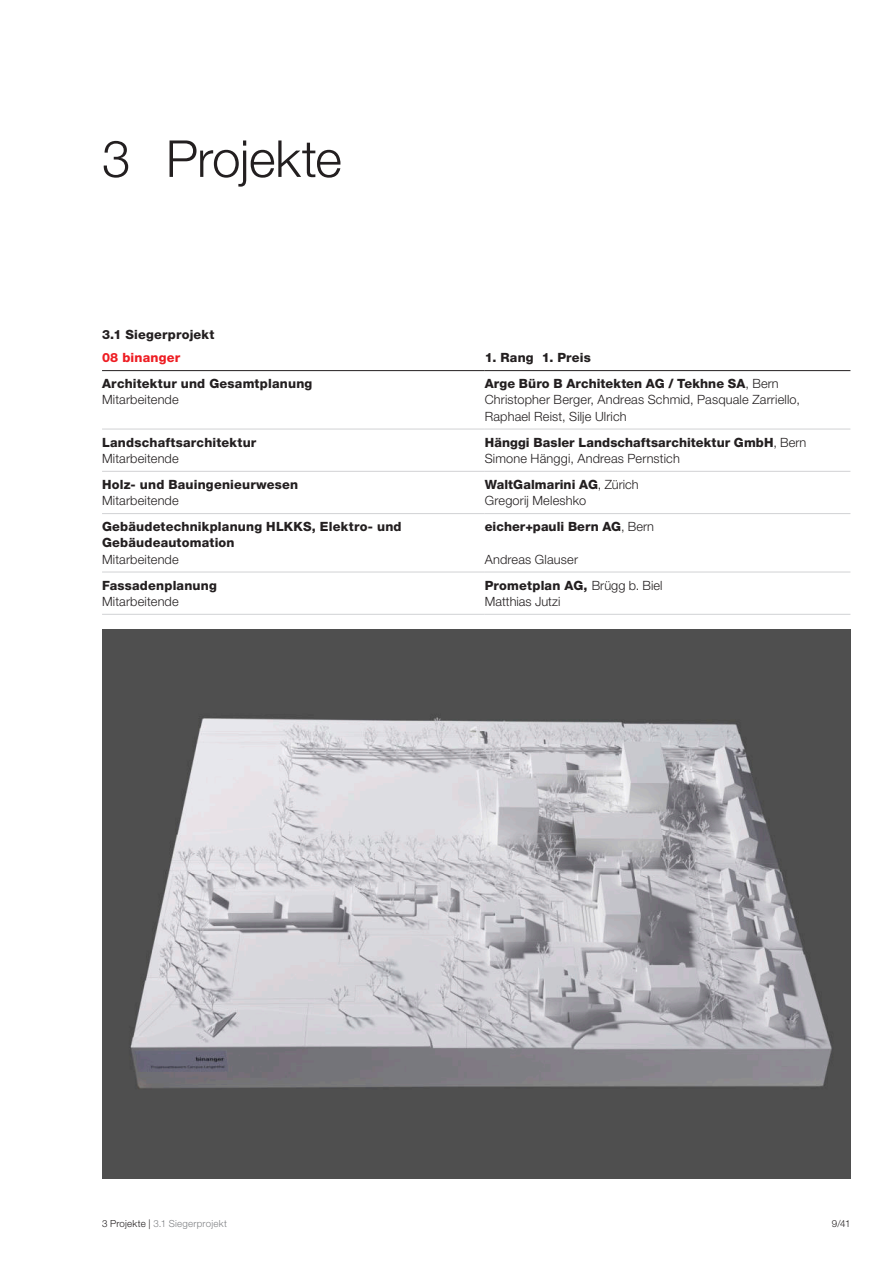
<style>
.page{position:relative;width:893px;height:1263px;background:#fff}
.page>*{position:absolute;margin:0;border:0;box-sizing:border-box;transform-origin:0 0}
.t1{font:300 51px "Helvetica Neue LT Std";letter-spacing:-.01em;color:#231f20}
.t2{font:800 12.75px/16.2px "Helvetica Neue LT Std";letter-spacing:.015em;color:#231f20}
.t3{font:300 12.75px/16.2px "Helvetica Neue LT Std";letter-spacing:.015em;color:#231f20}
.t4{font:800 12.75px "Helvetica Neue LT Std";letter-spacing:.015em;color:#ee1d23}
.t5{font:300 9.75px "Helvetica Neue LT Std";letter-spacing:.02em;color:#808285}
.t6{font:300 9.75px "Helvetica Neue LT Std";color:#231f20}
.s1{font-weight:800}
.s2{font-weight:300}
.s3{color:#231f20}
</style>
<div class="page">
<img style="left:102px;top:629px;width:748px;height:550px">
<hr style="left:102px;top:429px;width:383px;height:1px;background:#d1d2d4">
<hr style="left:485px;top:429px;width:365px;height:1px;background:#d1d2d4">
<hr style="left:102px;top:471px;width:383px;height:1px;background:#d1d2d4">
<hr style="left:485px;top:471px;width:365px;height:1px;background:#d1d2d4">
<hr style="left:102px;top:513px;width:383px;height:1px;background:#d1d2d4">
<hr style="left:485px;top:513px;width:365px;height:1px;background:#d1d2d4">
<hr style="left:102px;top:572px;width:383px;height:1px;background:#d1d2d4">
<hr style="left:485px;top:572px;width:365px;height:1px;background:#d1d2d4">
<hr style="left:102px;top:614px;width:383px;height:1px;background:#d1d2d4">
<hr style="left:485px;top:614px;width:365px;height:1px;background:#d1d2d4">
<hr style="left:102px;top:370px;width:383px;height:1px;background:#231f20">
<hr style="left:485px;top:370px;width:365px;height:1px;background:#231f20">
<h1 class="t1" style="left:102px;top:132px;width:241px">3 Projekte</h1>
<p class="t2" style="left:102px;top:326px;width:114px">3.1 Siegerprojekt</p>
<p class="t4" style="left:102px;top:351px;width:80px">08 binanger</p>
<p class="t2" style="left:485px;top:349px;width:108px">1. Rang 1. Preis</p>
<p class="t2" style="left:102px;top:376px;width:212px">Architektur und Gesamtplanung</p>
<p class="t3" style="left:102px;top:392px;width:78px">Mitarbeitende</p>
<p class="t3" style="left:485px;top:376px;width:317px"><span class="s1">Arge Büro B Architekten AG / Tekhne SA</span>, Bern<br>Christopher Berger, Andreas Schmid, Pasquale Zarriello,<br>Raphael Reist, Silje Ulrich</p>
<p class="t2" style="left:102px;top:434px;width:156px">Landschaftsarchitektur</p>
<p class="t3" style="left:102px;top:450px;width:78px">Mitarbeitende</p>
<p class="t2" style="left:485px;top:434px;width:323px">Hänggi Basler Landschaftsarchitektur GmbH<span class="s2">, Bern<br>Simone Hänggi, Andreas Pernstich</span></p>
<p class="t2" style="left:102px;top:476px;width:198px">Holz- und Bauingenieurwesen</p>
<p class="t3" style="left:102px;top:493px;width:78px">Mitarbeitende</p>
<p class="t3" style="left:485px;top:476px;width:156px"><span class="s1">WaltGalmarini AG</span>, Zürich<br>Gregorij Meleshko</p>
<p class="t2" style="left:102px;top:518px;width:301px">Gebäudetechnikplanung HLKKS, Elektro- und<br>Gebäudeautomation</p>
<p class="t3" style="left:102px;top:551px;width:78px">Mitarbeitende</p>
<p class="t2" style="left:485px;top:518px;width:171px">eicher+pauli Bern AG<span class="s2">, Bern</span></p>
<p class="t3" style="left:485px;top:551px;width:95px">Andreas Glauser</p>
<p class="t2" style="left:102px;top:577px;width:116px">Fassadenplanung</p>
<p class="t3" style="left:102px;top:593px;width:78px">Mitarbeitende</p>
<p class="t3" style="left:485px;top:577px;width:179px"><span class="s1">Prometplan AG,</span> Brügg b. Biel<br>Matthias Jutzi</p>
<p class="t5" style="left:102px;top:1218px;width:126px"><span class="s3">3 Projekte |</span> 3.1 Siegerprojekt</p>
<p class="t6" style="left:832px;top:1218px;width:20px">9/41</p>
</div>
